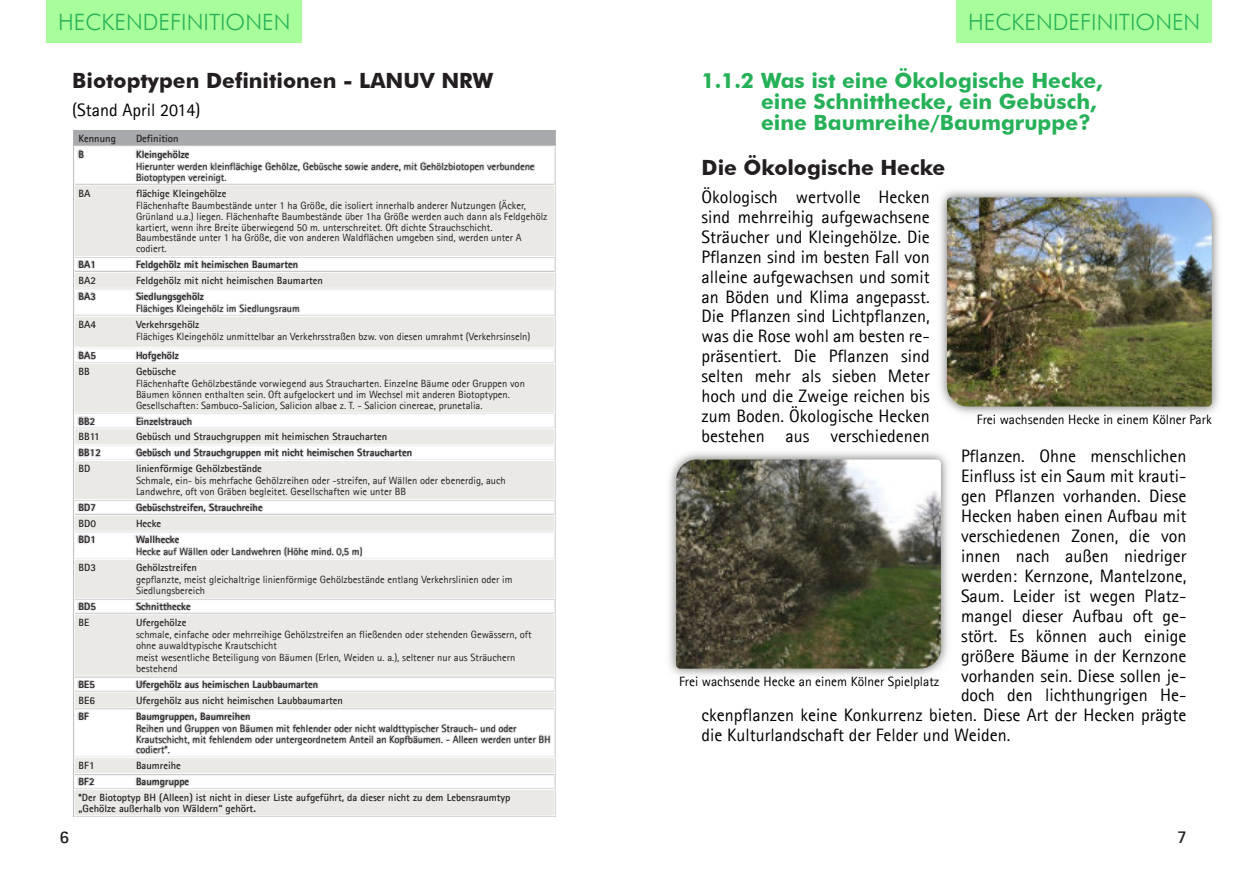
<style>
.page{position:relative;width:1259px;height:894px;background:#fff}
.page>*{position:absolute;margin:0;border:0;box-sizing:border-box;transform-origin:0 0}
.t1{font:300 22.5px "Futura BT";color:#26b158}
.t2{font:700 21px/21px "Futura BT";color:#26b158}
.t3{font:700 21px "Futura BT";color:#231f20}
.t4{font:18px/20px "Agfa Rotis Sans Serif";color:#000;text-align:justify}
.t5{font:700 18px "Agfa Rotis Sans Serif";color:#231f20}
.t6{font:13.5px "Agfa Rotis Sans Serif";color:#000}
.t7{font:10.5px/10.8px "Agfa Rotis Sans Serif";color:#231f20}
.t8{font:700 10.5px/15.9px "Agfa Rotis Sans Serif";color:#231f20}
</style>
<div class="page">
<img style="left:669px;top:452px;width:279px;height:224px">
<img style="left:676px;top:459px;width:265px;height:209px">
<img style="left:940px;top:190px;width:279px;height:224px">
<img style="left:947px;top:197px;width:265px;height:209px">
<img style="left:75px;top:147px;width:480px;height:38px">
<div style="left:74px;top:130px;width:481px;height:16px;background:#a7a9ac"></div>
<svg style="left:75px;top:186px;width:480px;height:629px;fill:#eae9e5"></svg>
<hr style="left:74px;top:256px;width:481px;height:1px;background:#fff">
<hr style="left:74px;top:272px;width:481px;height:1px;background:#fff">
<hr style="left:74px;top:288px;width:481px;height:1px;background:#fff">
<hr style="left:74px;top:316px;width:481px;height:1px;background:#fff">
<hr style="left:74px;top:347px;width:481px;height:1px;background:#fff">
<hr style="left:74px;top:362px;width:481px;height:1px;background:#fff">
<hr style="left:74px;top:412px;width:481px;height:1px;background:#fff">
<hr style="left:74px;top:428px;width:481px;height:1px;background:#fff">
<hr style="left:74px;top:444px;width:481px;height:1px;background:#fff">
<hr style="left:74px;top:460px;width:481px;height:1px;background:#fff">
<hr style="left:74px;top:499px;width:481px;height:1px;background:#fff">
<hr style="left:74px;top:514px;width:481px;height:1px;background:#fff">
<hr style="left:74px;top:530px;width:481px;height:1px;background:#fff">
<hr style="left:74px;top:558px;width:481px;height:1px;background:#fff">
<hr style="left:74px;top:597px;width:481px;height:1px;background:#fff">
<hr style="left:74px;top:613px;width:481px;height:1px;background:#fff">
<hr style="left:74px;top:675px;width:481px;height:1px;background:#fff">
<hr style="left:74px;top:691px;width:481px;height:1px;background:#fff">
<hr style="left:74px;top:707px;width:481px;height:1px;background:#fff">
<hr style="left:74px;top:757px;width:481px;height:1px;background:#fff">
<hr style="left:74px;top:772px;width:481px;height:1px;background:#fff">
<hr style="left:74px;top:788px;width:481px;height:1px;background:#fff">
<div style="left:47px;top:0;width:255px;height:43px;background:#a8fe9a"></div>
<div style="left:957px;top:0;width:255px;height:43px;background:#a8fe9a"></div>
<h1 class="t1" style="left:58px;top:13px;width:234px">HECKENDEFINITIONEN</h1>
<h1 class="t1" style="left:968px;top:13px;width:234px">HECKENDEFINITIONEN</h1>
<h2 class="t3" style="left:72px;top:72px;width:422px">Biotoptypen Definitionen - LANUV NRW</h2>
<h3 class="t4" style="left:72px;top:101px;width:130px">(Stand April 2014)</h3>
<p class="t8" style="left:79px;top:131px;width:39px">Kennung</p>
<p class="t8" style="left:136px;top:131px;width:44px">Definition</p>
<p class="t8" style="left:79px;top:147px;width:7px">B</p>
<p class="t8" style="left:136px;top:147px;width:55px">Kleingehölze</p>
<p class="t7" style="left:136px;top:162px;width:400px">Hierunter werden kleinflächige Gehölze, Gebüsche sowie andere, mit Gehölzbiotopen verbundene<br>Biotoptypen vereinigt.</p>
<p class="t8" style="left:79px;top:186px;width:14px">BA</p>
<p class="t8" style="left:136px;top:186px;width:92px">flächige Kleingehölze</p>
<p class="t7" style="left:136px;top:201px;width:413px">Flächenhafte Baumbestände unter 1 ha Größe, die isoliert innerhalb anderer Nutzungen (Äcker, Grünland u.a.) liegen. Flächenhafte Baumbestände über 1ha Größe werden auch dann als Feldgehölz kartiert, wenn ihre Breite überwiegend 50 m. unterschreitet. Oft dichte Strauchschicht.<br>Baumbestände unter 1 ha Größe, die von anderen Waldflächen umgeben sind, werden unter A codiert.</p>
<p class="t8" style="left:79px;top:257px;width:19px">BA1</p>
<p class="t8" style="left:136px;top:257px;width:164px">Feldgehölz mit heimischen Baumarten</p>
<p class="t8" style="left:79px;top:273px;width:19px">BA2</p>
<p class="t8" style="left:136px;top:273px;width:189px">Feldgehölz mit nicht heimischen Baumarten</p>
<p class="t8" style="left:79px;top:289px;width:19px">BA3</p>
<p class="t8" style="left:136px;top:289px;width:70px">Siedlungsgehölz</p>
<p class="t7" style="left:136px;top:303px;width:165px">Flächiges Kleingehölz im Siedlungsraum</p>
<p class="t8" style="left:79px;top:317px;width:19px">BA4</p>
<p class="t8" style="left:136px;top:317px;width:65px">Verkehrsgehölz</p>
<p class="t7" style="left:136px;top:332px;width:396px">Flächiges Kleingehölz unmittelbar an Verkehrsstraßen bzw. von diesen umrahmt (Verkehrsinseln)</p>
<p class="t8" style="left:79px;top:348px;width:19px">BA5</p>
<p class="t8" style="left:136px;top:348px;width:44px">Hofgehölz</p>
<p class="t8" style="left:79px;top:364px;width:13px">BB</p>
<p class="t8" style="left:136px;top:364px;width:42px">Gebüsche</p>
<p class="t7" style="left:136px;top:378px;width:390px">Flächenhafte Gehölzbestände vorwiegend aus Straucharten. Einzelne Bäume oder Gruppen von<br>Bäumen können enthalten sein. Oft aufgelockert und im Wechsel mit anderen Biotoptypen.<br>Gesellschaften: Sambuco-Salicion, Salicion albae z. T. - Salicion cinereae, prunetalia.</p>
<p class="t8" style="left:79px;top:414px;width:18px">BB2</p>
<p class="t8" style="left:136px;top:414px;width:58px">Einzelstrauch</p>
<p class="t8" style="left:79px;top:430px;width:23px">BB11</p>
<p class="t8" style="left:136px;top:430px;width:253px">Gebüsch und Strauchgruppen mit heimischen Straucharten</p>
<p class="t8" style="left:79px;top:445px;width:24px">BB12</p>
<p class="t8" style="left:136px;top:445px;width:278px">Gebüsch und Strauchgruppen mit nicht heimischen Straucharten</p>
<p class="t8" style="left:79px;top:461px;width:13px">BD</p>
<p class="t8" style="left:136px;top:461px;width:127px">linienförmige Gehölzbestände</p>
<p class="t7" style="left:136px;top:476px;width:371px">Schmale, ein- bis mehrfache Gehölzreihen oder -streifen, auf Wällen oder ebenerdig, auch<br>Landwehre, oft von Gräben begleitet. Gesellschaften wie unter BB</p>
<p class="t8" style="left:79px;top:500px;width:19px">BD7</p>
<p class="t8" style="left:136px;top:500px;width:128px">Gebüschstreifen, Strauchreihe</p>
<p class="t8" style="left:79px;top:516px;width:19px">BD0</p>
<p class="t8" style="left:136px;top:516px;width:27px">Hecke</p>
<p class="t8" style="left:79px;top:532px;width:19px">BD1</p>
<p class="t8" style="left:136px;top:532px;width:45px">Wallhecke</p>
<p class="t7" style="left:136px;top:546px;width:228px">Hecke auf Wällen oder Landwehren (Höhe mind. 0,5 m)</p>
<p class="t8" style="left:79px;top:560px;width:19px">BD3</p>
<p class="t8" style="left:136px;top:560px;width:62px">Gehölzstreifen</p>
<p class="t7" style="left:136px;top:574px;width:378px">gepflanzte, meist gleichaltrige linienförmige Gehölzbestände entlang Verkehrslinien oder im<br>Siedlungsbereich</p>
<p class="t8" style="left:79px;top:599px;width:19px">BD5</p>
<p class="t8" style="left:136px;top:599px;width:56px">Schnitthecke</p>
<p class="t8" style="left:79px;top:615px;width:12px">BE</p>
<p class="t8" style="left:136px;top:615px;width:52px">Ufergehölze</p>
<p class="t7" style="left:136px;top:629px;width:397px">schmale, einfache oder mehrreihige Gehölzstreifen an fließenden oder stehenden Gewässern, oft ohne auwaldtypische Krautschicht</p>
<p class="t7" style="left:136px;top:652px;width:381px">meist wesentliche Beteiligung von Bäumen (Erlen, Weiden u. a.), seltener nur aus Sträuchern bestehend</p>
<p class="t8" style="left:79px;top:677px;width:18px">BE5</p>
<p class="t8" style="left:136px;top:677px;width:184px">Ufergehölz aus heimischen Laubbaumarten</p>
<p class="t8" style="left:79px;top:693px;width:18px">BE6</p>
<p class="t8" style="left:136px;top:693px;width:209px">Ufergehölz aus nicht heimischen Laubbaumarten</p>
<p class="t8" style="left:79px;top:708px;width:12px">BF</p>
<p class="t8" style="left:136px;top:708px;width:116px">Baumgruppen, Baumreihen</p>
<p class="t7" style="left:136px;top:723px;width:416px">Reihen und Gruppen von Bäumen mit fehlender oder nicht waldttypischer Strauch- und oder<br>Krautschicht, mit fehlendem oder untergeordnetem Anteil an Kopfbäumen. - Alleen werden unter BH codiert*.</p>
<p class="t8" style="left:79px;top:758px;width:18px">BF1</p>
<p class="t8" style="left:136px;top:758px;width:46px">Baumreihe</p>
<p class="t8" style="left:79px;top:774px;width:18px">BF2</p>
<p class="t8" style="left:79px;top:774px;width:433px;text-indent:57px">Baumgruppe<br>*Der Biotoptyp BH (Alleen) ist nicht in dieser Liste aufgeführt, da dieser nicht zu dem Lebensraumtyp</p>
<p class="t8" style="left:79px;top:801px;width:179px">„Gehölze außerhalb von Wäldern“ gehört.</p>
<h2 class="t2" style="left:761px;top:72px;width:343px;text-indent:-60px">1.1.2 Was ist eine Ökologische Hecke, eine Schnitthecke, ein Gebüsch, eine Baumreihe/Baumgruppe?</h2>
<h2 class="t3" style="left:702px;top:159px;width:245px">Die Ökologische Hecke</h2>
<p class="t4" style="left:702px;top:188px;width:230px">Ökologisch wertvolle Hecken sind mehrreihig aufgewachsene Sträucher und Kleingehölze. Die Pflanzen sind im besten Fall von alleine aufgewachsen und somit an Böden und Klima angepasst.<br>Die Pflanzen sind Lichtpflanzen, was die Rose wohl am besten re&shy;präsentiert. Die Pflanzen sind selten mehr als sieben Meter hoch und die Zweige reichen bis zum Boden. Ökologische Hecken bestehen aus verschiedenen</p>
<h3 class="t4" style="left:961px;top:447px;width:227px">Pflanzen. Ohne menschlichen</h3>
<h3 class="t4" style="left:961px;top:467px;width:227px">Einfluss ist ein Saum mit krauti-</h3>
<h3 class="t4" style="left:961px;top:487px;width:227px">gen Pflanzen vorhanden. Diese</h3>
<h3 class="t4" style="left:961px;top:506px;width:227px">Hecken haben einen Aufbau mit</h3>
<h3 class="t4" style="left:961px;top:526px;width:227px">verschiedenen Zonen, die von</h3>
<h3 class="t4" style="left:961px;top:546px;width:227px">innen nach außen niedriger</h3>
<h3 class="t4" style="left:961px;top:566px;width:227px">werden: Kernzone, Mantelzone,</h3>
<h3 class="t4" style="left:961px;top:586px;width:227px">Saum. Leider ist wegen Platz-</h3>
<h3 class="t4" style="left:961px;top:606px;width:227px">mangel dieser Aufbau oft ge-</h3>
<h3 class="t4" style="left:961px;top:626px;width:227px">stört. Es können auch einige</h3>
<h3 class="t4" style="left:961px;top:646px;width:227px">größere Bäume in der Kernzone</h3>
<h3 class="t4" style="left:961px;top:666px;width:227px">vorhanden sein. Diese sollen je-</h3>
<h3 class="t4" style="left:961px;top:686px;width:227px">doch den lichthungrigen He-</h3>
<h3 class="t4" style="left:702px;top:706px;width:486px">ckenpflanzen keine Konkurrenz bieten. Diese Art der Hecken prägte</h3>
<h3 class="t4" style="left:702px;top:726px;width:310px">die Kulturlandschaft der Felder und Weiden.</h3>
<p class="t6" style="left:977px;top:413px;width:236px">Frei wachsenden Hecke in einem Kölner Park</p>
<p class="t6" style="left:679px;top:675px;width:262px">Frei wachsende Hecke an einem Kölner Spielplatz</p>
<h3 class="t5" style="left:60px;top:829px;width:11px">6</h3>
<h3 class="t5" style="left:1177px;top:829px;width:11px">7</h3>
</div>
